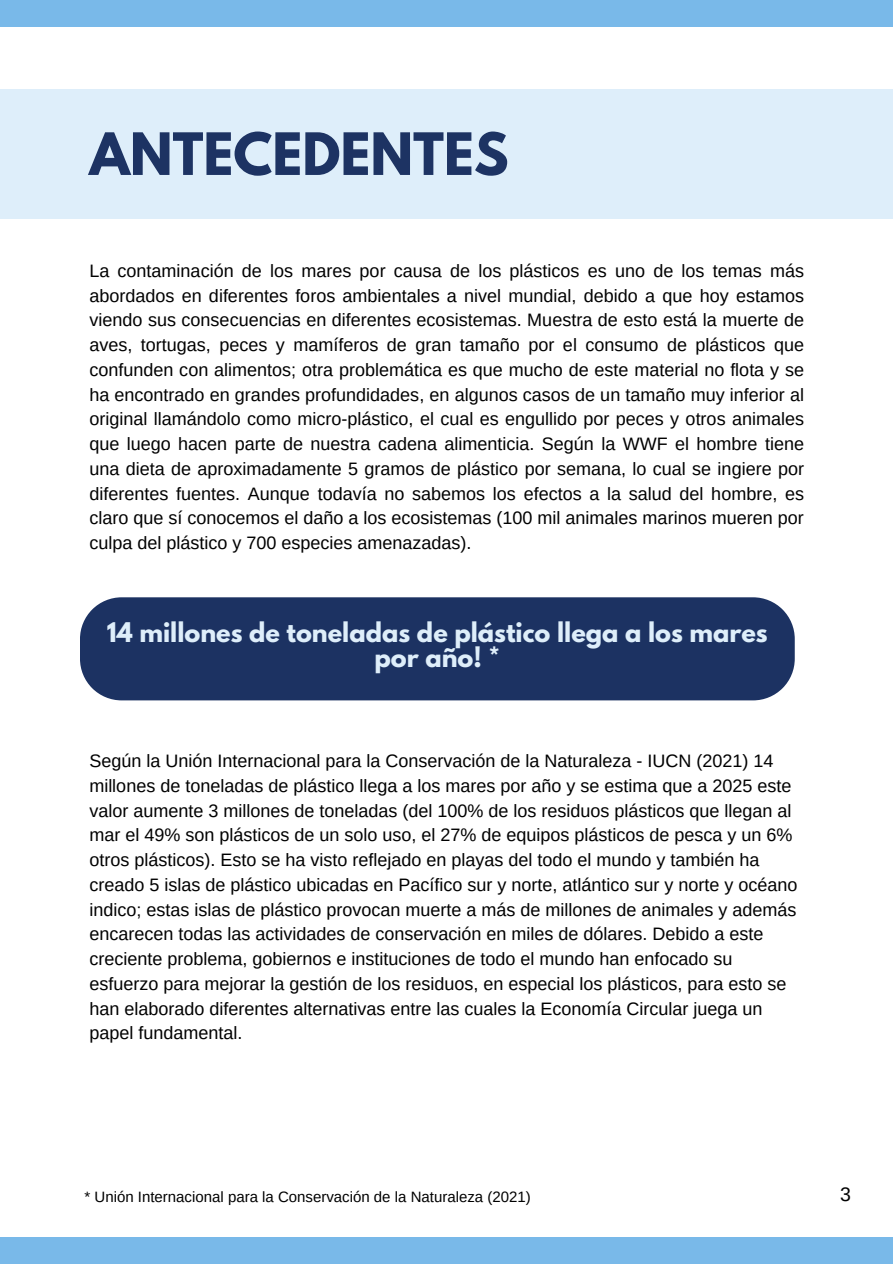
<style>
.page{position:relative;width:893px;height:1264px;background:#fff}
.page>*{position:absolute;margin:0;border:0;box-sizing:border-box;transform-origin:0 0}
.t1{font:700 51.6px "League Spartan";color:#1d3363}
.t2{font:700 24px/24.8px "League Spartan";color:#deeefa;text-align:center}
.t3{font:19.5px "Arimo";color:#000}
.t4{font:18px/24.8px "Arimo";color:#000;text-align:justify}
.t5{font:15px "Arimo";color:#000}
</style>
<div class="page">
<div style="left:0;top:89px;width:892px;height:130px;background:#deeefa"></div>
<div style="left:0;top:1236px;width:892px;height:27px;background:#79b9e9"></div>
<div style="left:0;top:0;width:892px;height:27px;background:#79b9e9"></div>
<div style="left:80px;top:597px;width:714px;height:103px;background:#1c3262"></div>
<h3 class="t1" style="left:89px;top:128px;width:421px">ANTECEDENTES</h3>
<h1 class="t4" style="left:89px;top:258px;width:716px">La contaminación de los mares por causa de los plásticos es uno de los temas más abordados en diferentes foros ambientales a nivel mundial, debido a que hoy estamos viendo sus consecuencias en diferentes ecosistemas. Muestra de esto está la muerte de aves, tortugas, peces y mamíferos de gran tamaño por el consumo de plásticos que confunden con alimentos; otra problemática es que mucho de este material no flota y se ha encontrado en grandes profundidades, en algunos casos de un tamaño muy inferior al original llamándolo como micro-plástico, el cual es engullido por peces y otros animales que luego hacen parte de nuestra cadena alimenticia. Según la WWF el hombre tiene una dieta de aproximadamente 5 gramos de plástico por semana, lo cual se ingiere por diferentes fuentes. Aunque todavía no sabemos los efectos a la salud del hombre, es claro que sí conocemos el daño a los ecosistemas (100 mil animales marinos mueren por culpa del plástico y 700 especies amenazadas).</h1>
<h2 class="t2" style="left:107px;top:623px;width:662px">14 millones de toneladas de plástico llega a los mares por año! *</h2>
<p class="t4" style="left:89px;top:748px;width:709px;text-align:left">Según la Unión Internacional para la Conservación de la Naturaleza - IUCN (2021) 14 millones de toneladas de plástico llega a los mares por año y se estima que a 2025 este valor aumente 3 millones de toneladas (del 100% de los residuos plásticos que llegan al mar el 49% son plásticos de un solo uso, el 27% de equipos plásticos de pesca y un 6% otros plásticos). Esto se ha visto reflejado en playas del todo el mundo y también ha creado 5 islas de plástico ubicadas en Pacífico sur y norte, atlántico sur y norte y océano indico; estas islas de plástico provocan muerte a más de millones de animales y además encarecen todas las actividades de conservación en miles de dólares. Debido a este creciente problema, gobiernos e instituciones de todo el mundo han enfocado su esfuerzo para mejorar la gestión de los residuos, en especial los plásticos, para esto se han elaborado diferentes alternativas entre las cuales la Economía Circular juega un papel fundamental.</p>
<p class="t5" style="left:85px;top:1188px;width:447px">* Unión Internacional para la Conservación de la Naturaleza (2021)</p>
<h3 class="t3" style="left:840px;top:1183px;width:12px">3</h3>
</div>
